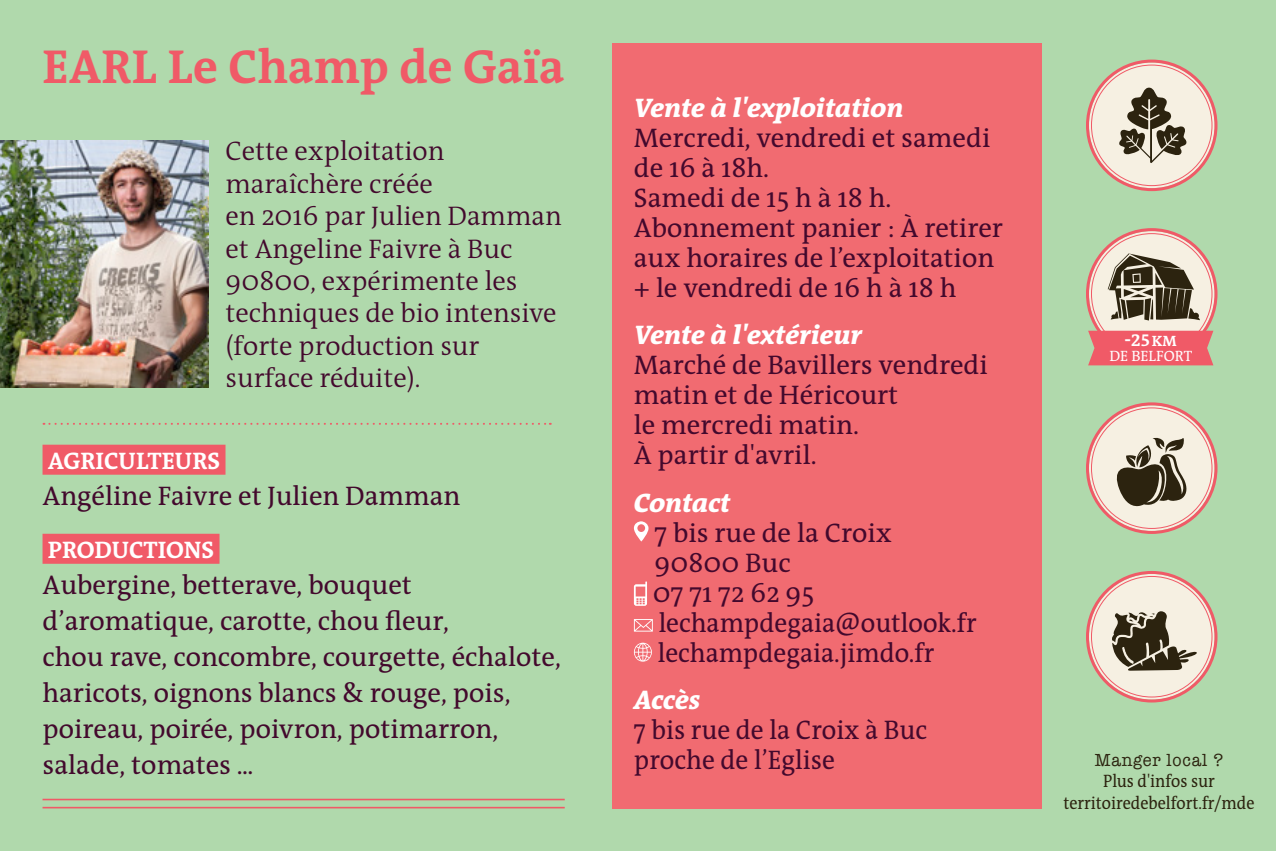
<style>
.page{position:relative;width:1276px;height:851px;background:#fff}
.page>*{position:absolute;margin:0;border:0;box-sizing:border-box;transform-origin:0 0}
.t1{font:700 48px "The Antiqua B7";color:#f05a67}
.t2{font:27px/30px "The Antiqua B5";color:#43092d}
.t3{font:300 27px/32.4px "The Antiqua B4";color:#43092d}
.t4{font:27px/30px "The Antiqua B5";color:#43092d;scale:.95 1}
.t5{font:italic 800 27px "The Antiqua B8 i";color:#fff}
.t6{font:24px "The Antiqua B7 c Bold Caps";color:#fff}
.t7{font:18px/21.6px "The Antiqua B5";color:#2c230f;text-align:center;scale:.9 1}
.t8{font:18px "American Typewriter";letter-spacing:.05em;color:#2c230f;scale:.93 1}
.t9{font:17.1px "The Antiqua B7 c Bold Caps";color:#fff;scale:1.05 1}
.t10{font:15px "The Antiqua B5";color:#fff}
.s1{font-size:19.8px}
.s2{font-size:15px}
</style>
<div class="page">
<div style="left:0;top:0;width:1276px;height:850px;background:#b0d9ac"></div>
<div style="left:43px;top:444px;width:182px;height:30px;background:#f05a67"></div>
<div style="left:43px;top:533px;width:176px;height:30px;background:#f05a67"></div>
<svg style="left:43px;top:423px;width:508px;height:1px"></svg>
<hr style="left:43px;top:798px;width:522px;height:2px;background:#f05a67">
<hr style="left:43px;top:806px;width:522px;height:2px;background:#f05a67">
<div style="left:612px;top:43px;width:430px;height:765px;background:#f16b71"></div>
<svg style="left:634px;top:521px;width:14px;height:20px"></svg>
<svg style="left:634px;top:581px;width:13px;height:24px"></svg>
<svg style="left:634px;top:619px;width:19px;height:12px"></svg>
<svg style="left:634px;top:642px;width:18px;height:19px"></svg>
<div style="left:1089px;top:231px;width:125px;height:125px;background:#f6f0e2;border-radius:50%"></div>
<div style="left:1086px;top:228px;width:131px;height:131px;border:3px solid #f05a67;border-radius:50%"></div>
<svg style="left:1088px;top:330px;width:125px;height:35px;background:#ec626c"></svg>
<svg style="left:1107px;top:253px;width:93px;height:67px"></svg>
<div style="left:1089px;top:63px;width:125px;height:125px;background:#f6f0e2;border-radius:50%"></div>
<div style="left:1086px;top:60px;width:131px;height:131px;border:3px solid #f05a67;border-radius:50%"></div>
<div style="left:1089px;top:405px;width:125px;height:126px;background:#f6f0e2;border-radius:50%"></div>
<div style="left:1086px;top:402px;width:131px;height:132px;border:3px solid #f05a67;border-radius:50%"></div>
<div style="left:1089px;top:574px;width:125px;height:125px;background:#f6f0e2;border-radius:50%"></div>
<div style="left:1086px;top:571px;width:131px;height:131px;border:3px solid #f05a67;border-radius:50%"></div>
<svg style="left:1112px;top:611px;width:85px;height:59px"></svg>
<svg style="left:1116px;top:437px;width:71px;height:70px"></svg>
<svg style="left:1119px;top:88px;width:68px;height:75px"></svg>
<img style="left:0;top:140px;width:208px;height:247px">
<p class="t1" style="left:43px;top:41px;width:524px">EARL Le Champ de Gaïa</p>
<p class="t3" style="left:225px;top:136px;width:338px">Cette exploitation maraîchère créée<br>en 2016 par Julien Damman et Angeline Faivre à Buc<br>90800, expérimente les techniques de bio intensive (forte production sur surface réduite).</p>
<p class="t6" style="left:48px;top:447px;width:174px">AGRICULTEURS</p>
<p class="t2" style="left:43px;top:481px;width:419px">Angéline Faivre et Julien Damman</p>
<p class="t6" style="left:48px;top:536px;width:168px">PRODUCTIONS</p>
<p class="t2" style="left:43px;top:567px;width:520px;line-height:36px">Aubergine, betterave, bouquet d’aromatique, carotte, chou fleur,<br>chou rave, concombre, courgette, échalote, haricots, oignons blancs &amp; rouge, pois, poireau, poirée, poivron, potimarron, salade, tomates ...</p>
<p class="t5" style="left:634px;top:93px;width:271px">Vente à l'exploitation</p>
<p class="t2" style="left:634px;top:124px;width:370px">Mercredi, vendredi et samedi de 16 à 18h.<br>Samedi de 15 h à 18 h.<br>Abonnement panier : À retirer aux horaires de l’exploitation + le vendredi de 16 h à 18 h</p>
<p class="t5" style="left:634px;top:320px;width:230px">Vente à l'extérieur</p>
<p class="t2" style="left:634px;top:351px;width:355px">Marché de Bavillers vendredi matin et de Héricourt<br>le mercredi matin.<br>À partir d'avril.</p>
<p class="t5" style="left:634px;top:487px;width:98px">Contact</p>
<p class="t2" style="left:654px;top:518px;width:239px">7 bis rue de la Croix<br>90800 Buc</p>
<p class="t2" style="left:653px;top:578px;width:163px">07 71 72 62 95</p>
<p class="t4" style="left:659px;top:608px;width:336px">lechampdegaia@outlook.fr</p>
<p class="t4" style="left:658px;top:638px;width:293px">lechampdegaia.jimdo.fr</p>
<p class="t5" style="left:634px;top:684px;width:68px">Accès</p>
<p class="t4" style="left:634px;top:715px;width:310px">7 bis rue de la Croix à Buc proche de l’Eglise</p>
<p class="t9" style="left:1124px;top:330px;width:51px"><span class="s1">-</span>25<span class="s2">KM</span></p>
<p class="t10" style="left:1109px;top:348px;width:84px">DE BELFORT</p>
<p class="t8" style="left:1094px;top:745px;width:140px">Manger local ?</p>
<p class="t7" style="left:1063px;top:771px;width:214px">Plus d'infos sur territoiredebelfort.fr/mde</p>
</div>
